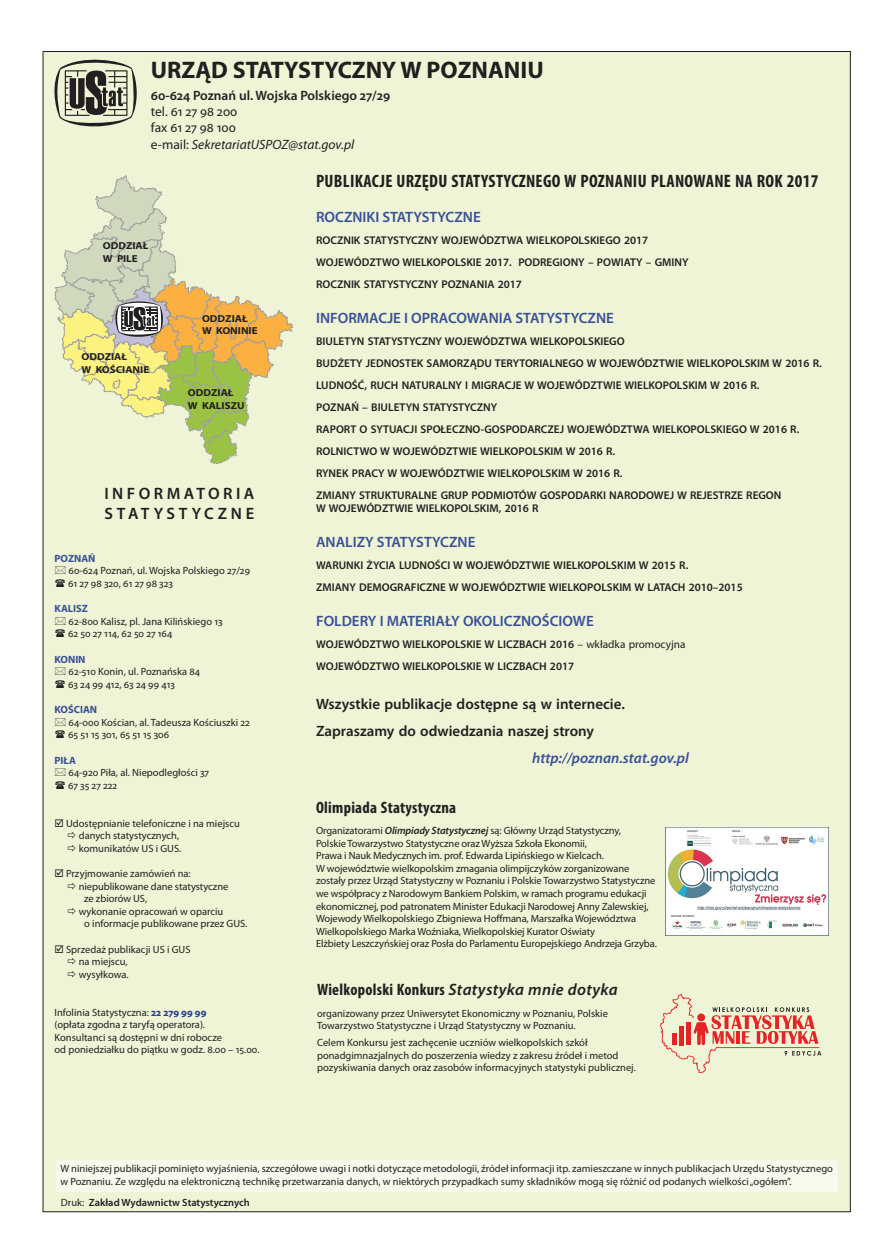
<style>
.page{position:relative;width:894px;height:1258px;background:#fff}
.page>*{position:absolute;margin:0;border:0;box-sizing:border-box;transform-origin:0 0}
.t1{font:700 24px "Myriad Pro";color:#231f20}
.publikacje{font:700 condensed 18px "Myriad Pro";letter-spacing:.015em;color:#231f20}
.publikacje-2{font:italic 600 16.5px "Myriad Pro";letter-spacing:.02em;color:#231f20}
.t2{font:600 16.5px/19.8px "Myriad Pro";letter-spacing:.21em;color:#231f20}
.publikacje-3{font:700 condensed 16.5px "Myriad Pro";letter-spacing:.015em;color:#231f20}
.publik_dzial{font:600 15px "Myriad Pro";color:#395097}
.publik_tytul{font:600 15px "Myriad Pro";color:#231f20}
.publik_tytul-2{font:italic 600 15px "Myriad Pro";color:#395097}
.t3{font:600 13.5px "Myriad Pro";color:#231f20}
.t4{font:italic 13.5px "Myriad Pro";color:#231f20}
.t5{font:13.5px "Myriad Pro";color:#231f20}
.publik_tytul-3{font:600 11.25px/13.5px "Myriad Pro";color:#231f20}
.publik_tresc{font:10.5px/12.6px "Myriad Pro";color:#231f20}
.t6{font:600 10.5px "Myriad Pro";color:#231f20}
.t7{font:700 10.5px "Myriad Pro";color:#395097}
.t8{font:700 10.05px/12.5px "Myriad Pro";color:#231f20;scale:1.09 1}
.s1{font-style:normal}
.s2{font-weight:700;color:#25408f}
.s3{font-weight:400}
.s4{font-weight:600;font-style:italic}
.s5{font-weight:700;font-style:normal;font-stretch:condensed}
</style>
<div class="page">
<div style="left:43px;top:51px;width:807px;height:1160px;background:#eef4d5"></div>
<svg style="left:55px;top:175px;width:238px;height:289px"></svg>
<svg style="left:54px;top:60px;width:83px;height:66px"></svg>
<div style="left:56px;top:1160px;width:781px;height:31px;background:#f6faec"></div>
<img style="left:665px;top:828px;width:163px;height:108px">
<svg style="left:660px;top:994px;width:161px;height:79px"></svg>
<p class="t1" style="left:151px;top:54px;width:394px">URZĄD STATYSTYCZNY W POZNANIU</p>
<p class="t3" style="left:151px;top:87px;width:241px">60-624 Poznań ul. Wojska Polskiego 27/29</p>
<p class="t5" style="left:151px;top:103px;width:88px">tel. 61 27 98 200</p>
<p class="t5" style="left:151px;top:120px;width:87px">fax 61 27 98 100</p>
<p class="t4" style="left:151px;top:136px;width:205px"><span class="s1">e-mail:</span> SekretariatUSPOZ@stat.gov.pl</p>
<p class="t8" style="left:103px;top:239px;width:43px">ODDZIAŁ<br>W PILE</p>
<p class="t8" style="left:81px;top:350px;width:64px">ODDZIAŁ<br>W KOŚCIANIE</p>
<p class="t8" style="left:202px;top:312px;width:52px">ODDZIAŁ<br>W KONINIE</p>
<p class="t8" style="left:188px;top:386px;width:53px">ODDZIAŁ<br>W KALISZU</p>
<p class="t2" style="left:104px;top:483px;width:151px">INFORMATORIA<br>STATYSTYCZNE</p>
<p class="t7" style="left:54px;top:551px;width:43px">POZNAŃ</p>
<p class="publik_tresc" style="left:69px;top:564px;width:183px">60-624 Poznań, ul. Wojska Polskiego 27/29</p>
<p class="publik_tresc" style="left:68px;top:577px;width:106px">61 27 98 320, 61 27 98 323</p>
<p class="t7" style="left:54px;top:602px;width:35px">KALISZ</p>
<p class="publik_tresc" style="left:69px;top:615px;width:156px">62-800 Kalisz, pl. Jana Kilińskiego 13</p>
<p class="publik_tresc" style="left:68px;top:627px;width:106px">62 50 27 114, 62 50 27 164</p>
<p class="t7" style="left:54px;top:652px;width:33px">KONIN</p>
<p class="publik_tresc" style="left:69px;top:665px;width:133px">62-510 Konin, ul. Poznańska 84</p>
<p class="publik_tresc" style="left:68px;top:678px;width:108px">63 24 99 412, 63 24 99 413</p>
<p class="t7" style="left:54px;top:702px;width:44px">KOŚCIAN</p>
<p class="publik_tresc" style="left:69px;top:715px;width:183px">64-000 Kościan, al. Tadeusza Kościuszki 22</p>
<p class="publik_tresc" style="left:68px;top:728px;width:103px">65 51 15 301, 65 51 15 306</p>
<p class="t7" style="left:54px;top:753px;width:23px">PIŁA</p>
<p class="publik_tresc" style="left:69px;top:766px;width:142px">64-920 Piła, al. Niepodległości 37</p>
<p class="publik_tresc" style="left:68px;top:778px;width:51px">67 35 27 222</p>
<p class="publik_tresc" style="left:54px;top:816px;width:187px">☑ Udostępnianie telefoniczne i na miejscu</p>
<p class="publik_tresc" style="left:79px;top:829px;width:102px">danych statystycznych,</p>
<p class="publik_tresc" style="left:79px;top:841px;width:104px">komunikatów US i GUS.</p>
<p class="publik_tresc" style="left:54px;top:867px;width:138px">☑ Przyjmowanie zamówień na:</p>
<p class="publik_tresc" style="left:84px;top:879px;width:146px;text-indent:-5px">niepublikowane dane statystyczne ze zbiorów US,</p>
<p class="publik_tresc" style="left:84px;top:904px;width:165px;text-indent:-5px">wykonanie opracowań w oparciu<br>o informacje publikowane przez GUS.</p>
<p class="publik_tresc" style="left:54px;top:942px;width:138px">☑ Sprzedaż publikacji US i GUS</p>
<p class="publik_tresc" style="left:79px;top:955px;width:50px">na miejscu,</p>
<p class="publik_tresc" style="left:79px;top:967px;width:51px">wysyłkowa.</p>
<p class="publik_tresc" style="left:54px;top:1005px;width:207px">Infolinia Statystyczna: <span class="s2">22 279 99 99<br></span>(opłata zgodna z taryfą operatora).<br>Konsultanci są dostępni w dni robocze<br>od poniedziałku do piątku w godz. 8.00 – 15.00.</p>
<p class="publikacje" style="left:316px;top:169px;width:504px">PUBLIKACJE URZĘDU STATYSTYCZNEGO W POZNANIU PLANOWANE NA ROK 2017</p>
<p class="publik_dzial" style="left:316px;top:207px;width:166px">ROCZNIKI STATYSTYCZNE</p>
<p class="publik_tytul-3" style="left:316px;top:233px;width:333px">ROCZNIK STATYSTYCZNY WOJEWÓDZTWA WIELKOPOLSKIEGO 2017</p>
<p class="publik_tytul-3" style="left:316px;top:255px;width:374px">WOJEWÓDZTWO WIELKOPOLSKIE 2017. PODREGIONY – POWIATY – GMINY</p>
<p class="publik_tytul-3" style="left:316px;top:277px;width:207px">ROCZNIK STATYSTYCZNY POZNANIA 2017</p>
<p class="publik_dzial" style="left:316px;top:308px;width:299px">INFORMACJE I OPRACOWANIA STATYSTYCZNE</p>
<p class="publik_tytul-3" style="left:316px;top:334px;width:310px">BIULETYN STATYSTYCZNY WOJEWÓDZTWA WIELKOPOLSKIEGO</p>
<p class="publik_tytul-3" style="left:316px;top:356px;width:507px">BUDŻETY JEDNOSTEK SAMORZĄDU TERYTORIALNEGO W WOJEWÓDZTWIE WIELKOPOLSKIM W 2016 R.</p>
<p class="publik_tytul-3" style="left:316px;top:378px;width:445px">LUDNOŚĆ, RUCH NATURALNY I MIGRACJE W WOJEWÓDZTWIE WIELKOPOLSKIM W 2016 R.</p>
<p class="publik_tytul-3" style="left:316px;top:400px;width:183px">POZNAŃ – BIULETYN STATYSTYCZNY</p>
<p class="publik_tytul-3" style="left:316px;top:422px;width:485px">RAPORT O SYTUACJI SPOŁECZNO-GOSPODARCZEJ WOJEWÓDZTWA WIELKOPOLSKIEGO W 2016 R.</p>
<p class="publik_tytul-3" style="left:316px;top:444px;width:301px">ROLNICTWO W WOJEWÓDZTWIE WIELKOPOLSKIM W 2016 R.</p>
<p class="publik_tytul-3" style="left:316px;top:466px;width:308px">RYNEK PRACY W WOJEWÓDZTWIE WIELKOPOLSKIM W 2016 R.</p>
<p class="publik_tytul-3" style="left:316px;top:488px;width:467px">ZMIANY STRUKTURALNE GRUP PODMIOTÓW GOSPODARKI NARODOWEJ W REJESTRZE REGON<br>W WOJEWÓDZTWIE WIELKOPOLSKIM, 2016 R</p>
<p class="publik_dzial" style="left:316px;top:533px;width:161px">ANALIZY STATYSTYCZNE</p>
<p class="publik_tytul-3" style="left:316px;top:558px;width:374px">WARUNKI ŻYCIA LUDNOŚCI W WOJEWÓDZTWIE WIELKOPOLSKIM W 2015 R.</p>
<p class="publik_tytul-3" style="left:316px;top:580px;width:428px">ZMIANY DEMOGRAFICZNE W WOJEWÓDZTWIE WIELKOPOLSKIM W LATACH 2010–2015</p>
<p class="publik_dzial" style="left:316px;top:612px;width:279px">FOLDERY I MATERIAŁY OKOLICZNOŚCIOWE</p>
<p class="publik_tytul-3" style="left:316px;top:637px;width:371px">WOJEWÓDZTWO WIELKOPOLSKIE W LICZBACH 2016 <span class="s3">– wkładka promocyjna</span></p>
<p class="publik_tytul-3" style="left:316px;top:659px;width:259px">WOJEWÓDZTWO WIELKOPOLSKIE W LICZBACH 2017</p>
<p class="publik_tytul" style="left:316px;top:695px;width:310px">Wszystkie publikacje dostępne są w internecie.</p>
<p class="publik_tytul" style="left:316px;top:721px;width:279px">Zapraszamy do odwiedzania naszej strony</p>
<p class="publik_tytul-2" style="left:532px;top:748px;width:158px">http://poznan.stat.gov.pl</p>
<p class="publikacje-3" style="left:316px;top:797px;width:142px">Olimpiada Statystyczna</p>
<p class="publik_tresc" style="left:316px;top:824px;width:306px">Organizatorami <span class="s4">Olimpiady Statystycznej</span> są: Główny Urząd Statystyczny,<br>Polskie Towarzystwo Statystyczne oraz Wyższa Szkoła Ekonomii,<br>Prawa i Nauk Medycznych im. prof. Edwarda Lipińskiego w Kielcach.</p>
<p class="publik_tresc" style="left:316px;top:862px;width:342px">W województwie wielkopolskim zmagania olimpijczyków zorganizowane zostały przez Urząd Statystyczny w Poznaniu i Polskie Towarzystwo Statystyczne we współpracy z Narodowym Bankiem Polskim, w ramach programu edukacji ekonomicznej, pod patronatem Minister Edukacji Narodowej Anny Zalewskiej, Wojewody Wielkopolskiego Zbigniewa Hoffmana, Marszałka Województwa Wielkopolskiego Marka Woźniaka, Wielkopolskiej Kurator Oświaty<br>Elżbiety Leszczyńskiej oraz Posła do Parlamentu Europejskiego Andrzeja Grzyba.</p>
<p class="publikacje-2" style="left:317px;top:979px;width:302px"><span class="s5">Wielkopolski Konkurs</span> Statystyka mnie dotyka</p>
<p class="publik_tresc" style="left:317px;top:1006px;width:292px">organizowany przez Uniwersytet Ekonomiczny w Poznaniu, Polskie<br>Towarzystwo Statystyczne i Urząd Statystyczny w Poznaniu.</p>
<p class="publik_tresc" style="left:317px;top:1036px;width:320px">Celem Konkursu jest zachęcenie uczniów wielkopolskich szkół ponadgimnazjalnych do poszerzenia wiedzy z zakresu źródeł i metod pozyskiwania danych oraz zasobów informacyjnych statystyki publicznej.</p>
<p class="publik_tresc" style="left:60px;top:1162px;width:774px">W niniejszej publikacji pominięto wyjaśnienia, szczegółowe uwagi i notki dotyczące metodologii, źródeł informacji itp. zamieszczane w innych publikacjach Urzędu Statystycznego w Poznaniu. Ze względu na elektroniczną technikę przetwarzania danych, w niektórych przypadkach sumy składników mogą się różnić od podanych wielkości „ogółem”.</p>
<p class="t6" style="left:61px;top:1195px;width:190px"><span class="s3">Druk:</span> Zakład Wydawnictw Statystycznych</p>
</div>
